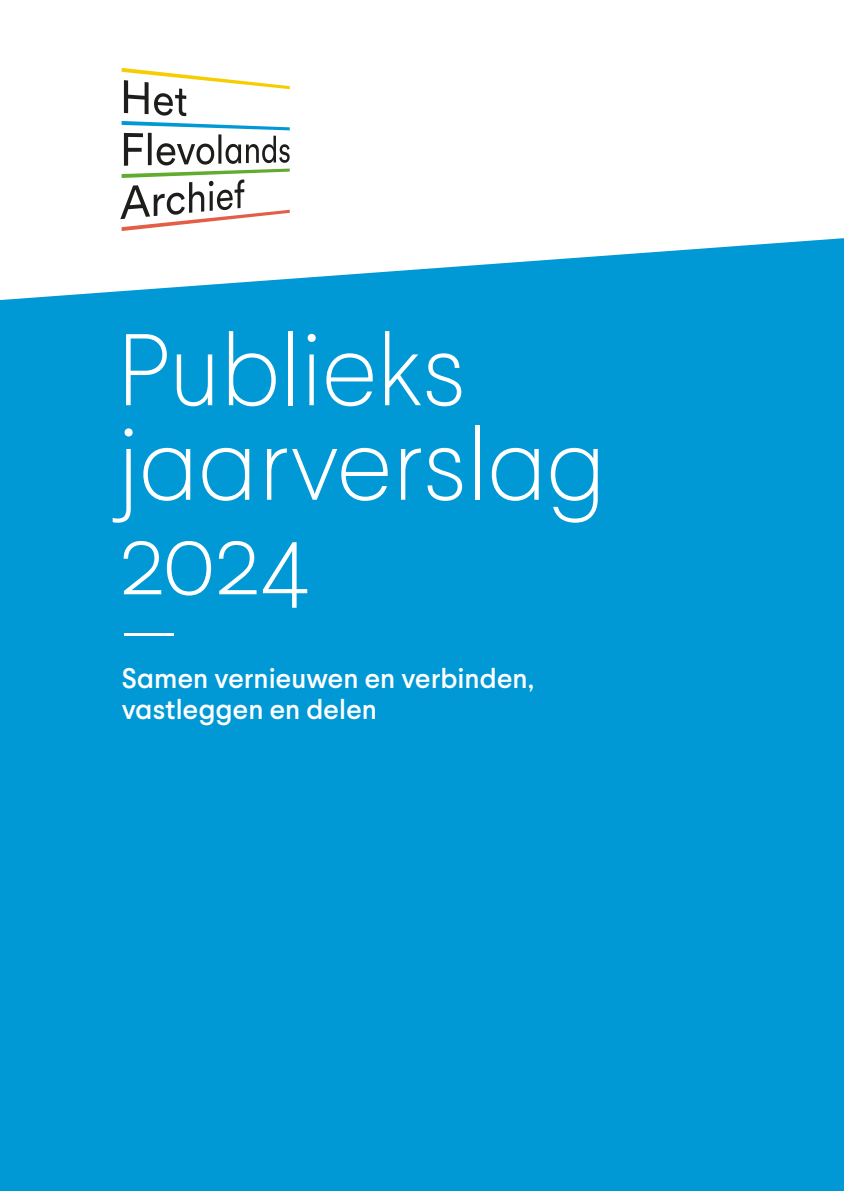
<style>
.page{position:relative;width:844px;height:1191px;background:#fff}
.page>*{position:absolute;margin:0;border:0;box-sizing:border-box;transform-origin:0 0}
.t1{font:100 101.5px/94.5px "Larsseit";color:#fff}
.t2{font:100 96.42px "Larsseit";color:#fff}
.t3{font:500 28px/30.6px "Larsseit";letter-spacing:.005em;color:#fff}
</style>
<div class="page">
<div style="left:0;top:238px;width:843px;height:953px;background:#0099d5"></div>
<hr style="left:124px;top:633px;width:50px;height:2px;background:#fff">
<svg style="left:120px;top:68px;width:170px;height:163px"></svg>
<h1 class="t1" style="left:117px;top:321px;width:491px">Publieks jaarverslag</h1>
<h2 class="t2" style="left:117px;top:500px;width:194px">2024</h2>
<p class="t3" style="left:122px;top:662px;width:413px">Samen vernieuwen en verbinden, vastleggen en delen</p>
</div>
